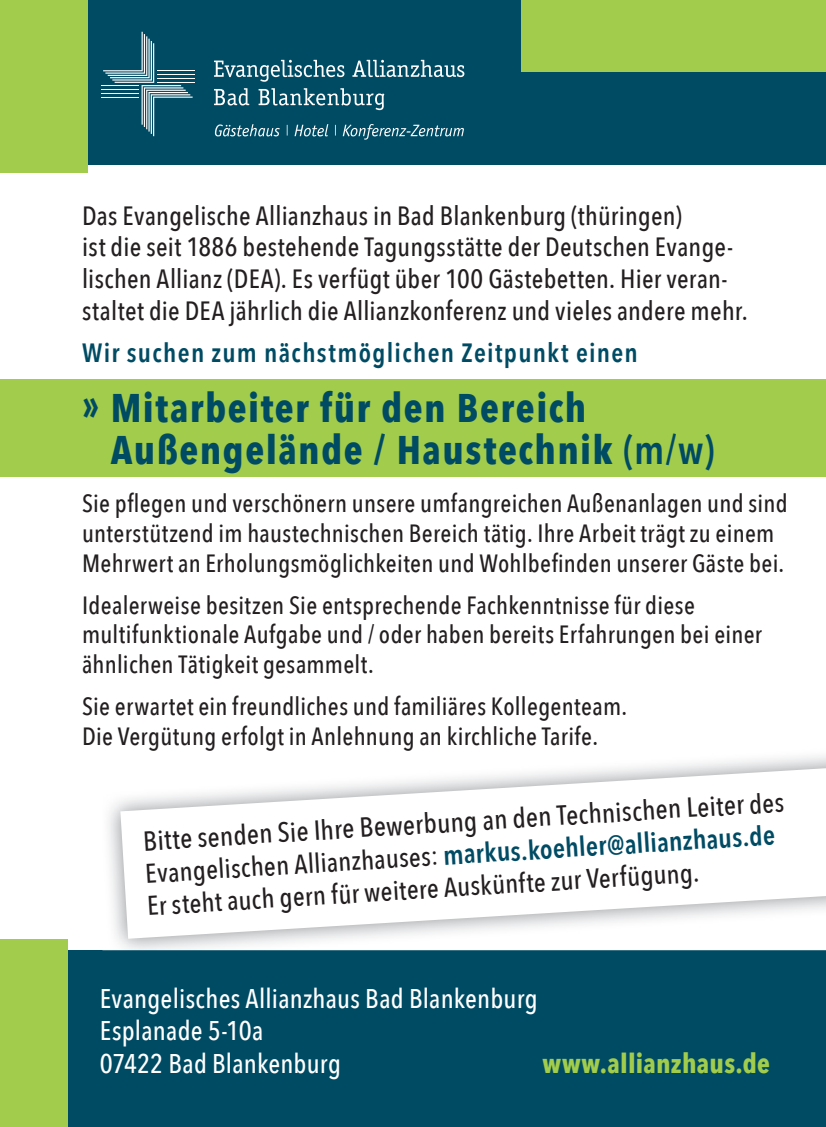
<style>
.page{position:relative;width:826px;height:1127px;background:#fff}
.page>*{position:absolute;margin:0;border:0;box-sizing:border-box;transform-origin:0 0}
.t1{font:700 39.9px/42px "Avenir Next Condensed";letter-spacing:.035em;color:#004b64}
.t2{font:500 27.6px "Avenir Next Condensed";color:#231f20}
.t3{font:500 27px/34.2px "Avenir Next Condensed";color:#231f20}
.t4{font:500 27px/32.4px "Avenir Next Condensed";letter-spacing:.01em;color:#fff}
.t5{font:700 27px "Avenir Next Condensed";letter-spacing:.01em;color:#a2cc4b}
.t6{font:500 26.4px/31.8px "Avenir Next Condensed";letter-spacing:.01em;color:#231f20}
.t7{font:600 26.4px "Avenir Next Condensed";letter-spacing:.05em;color:#004b64}
.t8{font:500 24.9px/30px "Avenir Next Condensed";letter-spacing:.01em;color:#231f20}
.s1{font-size:42px}
.s2{font-weight:600}
.s3{font-size:27px}
.s4{font-weight:600;color:#004b64}
</style>
<div class="page">
<div style="left:0;top:950px;width:826px;height:177px;background:#004b64"></div>
<div style="left:0;top:379px;width:826px;height:98px;background:#a2cc4b"></div>
<svg style="left:120px;top:768px;width:706px;height:170px"></svg>
<div style="left:65px;top:0;width:761px;height:164px;background:#004b64"></div>
<div style="left:0;top:0;width:87px;height:173px;background:#a2cc4b"></div>
<div style="left:521px;top:0;width:305px;height:71px;background:#a2cc4b"></div>
<div style="left:0;top:938px;width:68px;height:189px;background:#a2cc4b"></div>
<svg style="left:103px;top:32px;width:90px;height:104px"></svg>
<hr style="left:101px;top:86px;width:38px;height:1px;background:#fff">
<hr style="left:157px;top:82px;width:38px;height:1px;background:#fff">
<hr style="left:101px;top:89px;width:38px;height:1px;background:#fff">
<hr style="left:157px;top:78px;width:38px;height:1px;background:#fff">
<hr style="left:101px;top:93px;width:38px;height:1px;background:#fff">
<hr style="left:157px;top:74px;width:38px;height:1px;background:#fff">
<hr style="left:101px;top:97px;width:38px;height:1px;background:#fff">
<hr style="left:157px;top:71px;width:38px;height:1px;background:#fff">
<svg style="left:214px;top:60px;width:130px;height:22px"></svg>
<svg style="left:352px;top:60px;width:112px;height:17px"></svg>
<svg style="left:214px;top:88px;width:35px;height:17px"></svg>
<svg style="left:259px;top:88px;width:125px;height:22px"></svg>
<svg style="left:215px;top:124px;width:65px;height:12px"></svg>
<svg style="left:294px;top:124px;width:34px;height:12px"></svg>
<svg style="left:343px;top:124px;width:121px;height:16px"></svg>
<p class="t6" style="left:82px;top:199px;width:667px">Das Evangelische Allianzhaus in Bad Blankenburg (thüringen)<br>ist die seit 1886 bestehende Tagungsstätte der Deutschen Evange&shy;lischen Allianz (DEA). Es verfügt über 100 Gästebetten. Hier veran&shy;staltet die DEA jährlich die Allianzkonferenz und vieles andere mehr.</p>
<p class="t7" style="left:82px;top:330px;width:557px">Wir suchen zum nächstmöglichen Zeitpunkt einen</p>
<h1 class="t1" style="left:111px;top:386px;width:605px;text-indent:-29px"><span class="s1">»</span> Mitarbeiter für den Bereich<br>Außengelände / Haustechnik <span class="s2">(m/w)</span></h1>
<p class="t8" style="left:82px;top:488px;width:707px">Sie pflegen und verschönern unsere umfangreichen Außenanlagen und sind unterstützend im haustechnischen Bereich tätig. Ihre Arbeit trägt zu einem<br>Mehrwert an Erholungsmöglichkeiten und Wohlbefinden unserer Gäste bei.</p>
<p class="t8" style="left:82px;top:590px;width:681px">Idealerweise besitzen Sie entsprechende Fachkenntnisse für diese multifunktionale Aufgabe und / oder haben bereits Erfahrungen bei einer ähnlichen Tätigkeit gesammelt.</p>
<p class="t8" style="left:82px;top:691px;width:546px">Sie erwartet ein freundliches und familiäres Kollegenteam.<br>Die Vergütung erfolgt in Anlehnung an kirchliche Tarife.</p>
<p class="t2" style="left:142px;top:821px;width:643px;rotate:-3deg">Bitte senden Sie Ihre Bewerbung an den Technischen Leiter <span class="s3">des</span></p>
<p class="t3" style="left:144px;top:852px;width:632px;rotate:-3deg">Evangelischen Allianzhauses: <span class="s4">markus.koehler@allianzhaus.de<br></span>Er steht auch gern für weitere Auskünfte zur Verfügung.</p>
<p class="t4" style="left:100px;top:982px;width:440px">Evangelisches Allianzhaus Bad Blankenburg<br>Esplanade 5-10a<br>07422 Bad Blankenburg</p>
<p class="t5" style="left:542px;top:1046px;width:229px">www.allianzhaus.de</p>
</div>
